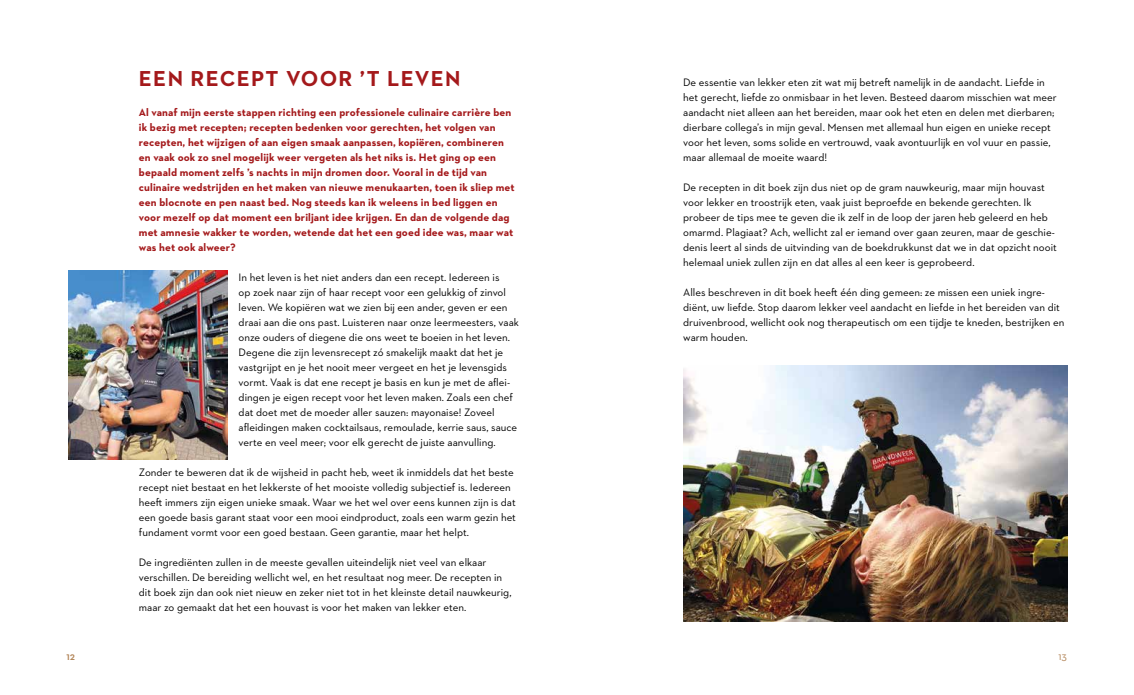
<style>
.page{position:relative;width:1134px;height:695px;background:#fff}
.page>*{position:absolute;margin:0;border:0;box-sizing:border-box;transform-origin:0 0}
.t1{font:700 22px "Neutraface 2 Text";letter-spacing:.06em;color:#a4191b}
.t2{font:11px/15px "Neutraface 2 Text";color:#000}
.t3{font:700 11px/15px "Neutraface 2 Text";letter-spacing:.01em;color:#a4191b}
.t4{font:600 11px "Neutraface 2 Text";color:#b18355}
.t5{font:11px "Neutraface 2 Text";color:#b18355}
</style>
<div class="page">
<img style="left:683px;top:365px;width:384px;height:256px">
<img style="left:68px;top:270px;width:159px;height:189px">
<h1 class="t1" style="left:139px;top:64px;width:323px">EEN RECEPT VOOR ’T LEVEN</h1>
<p class="t3" style="left:139px;top:105px;width:377px">Al vanaf mijn eerste stappen richting een professionele culinaire carrière ben ik bezig met recepten; recepten bedenken voor gerechten, het volgen van recepten, het wijzigen of aan eigen smaak aanpassen, kopiëren, combineren en vaak ook zo snel mogelijk weer vergeten als het niks is. Het ging op een bepaald moment zelfs ’s nachts in mijn dromen door. Vooral in de tijd van culinaire wedstrijden en het maken van nieuwe menukaarten, toen ik sliep met een blocnote en pen naast bed. Nog steeds kan ik weleens in bed liggen en voor mezelf op dat moment een briljant idee krijgen. En dan de volgende dag met amnesie wakker te worden, wetende dat het een goed idee was, maar wat was het ook alweer?</p>
<p class="t2" style="left:239px;top:270px;width:282px">In het leven is het niet anders dan een recept. Iedereen is<br>op zoek naar zijn of haar recept voor een gelukkig of zinvol leven. We kopiëren wat we zien bij een ander, geven er een draai aan die ons past. Luisteren naar onze leermeesters, vaak onze ouders of diegene die ons weet te boeien in het leven.<br>Degene die zijn levensrecept zó smakelijk maakt dat het je vastgrijpt en je het nooit meer vergeet en het je levensgids vormt. Vaak is dat ene recept je basis en kun je met de aflei&shy;dingen je eigen recept voor het leven maken. Zoals een chef dat doet met de moeder aller sauzen: mayonaise! Zoveel afleidingen maken cocktailsaus, remoulade, kerrie saus, sauce verte en veel meer; voor elk gerecht de juiste aanvulling.</p>
<p class="t2" style="left:139px;top:465px;width:379px">Zonder te beweren dat ik de wijsheid in pacht heb, weet ik inmiddels dat het beste recept niet bestaat en het lekkerste of het mooiste volledig subjectief is. Iedereen heeft immers zijn eigen unieke smaak. Waar we het wel over eens kunnen zijn is dat een goede basis garant staat voor een mooi eindproduct, zoals een warm gezin het fundament vormt voor een goed bestaan. Geen garantie, maar het helpt.</p>
<p class="t2" style="left:139px;top:555px;width:374px">De ingrediënten zullen in de meeste gevallen uiteindelijk niet veel van elkaar verschillen. De bereiding wellicht wel, en het resultaat nog meer. De recepten in dit boek zijn dan ook niet nieuw en zeker niet tot in het kleinste detail nauwkeurig, maar zo gemaakt dat het een houvast is voor het maken van lekker eten.</p>
<p class="t2" style="left:683px;top:75px;width:375px">De essentie van lekker eten zit wat mij betreft namelijk in de aandacht. Liefde in het gerecht, liefde zo onmisbaar in het leven. Besteed daarom misschien wat meer aandacht niet alleen aan het bereiden, maar ook het eten en delen met dierbaren; dierbare collega’s in mijn geval. Mensen met allemaal hun eigen en unieke recept voor het leven, soms solide en vertrouwd, vaak avontuurlijk en vol vuur en passie, maar allemaal de moeite waard!</p>
<p class="t2" style="left:683px;top:180px;width:375px">De recepten in dit boek zijn dus niet op de gram nauwkeurig, maar mijn houvast voor lekker en troostrijk eten, vaak juist beproefde en bekende gerechten. Ik probeer de tips mee te geven die ik zelf in de loop der jaren heb geleerd en heb omarmd. Plagiaat? Ach, wellicht zal er iemand over gaan zeuren, maar de geschie&shy;denis leert al sinds de uitvinding van de boekdrukkunst dat we in dat opzicht nooit helemaal uniek zullen zijn en dat alles al een keer is geprobeerd.</p>
<p class="t2" style="left:683px;top:285px;width:383px">Alles beschreven in dit boek heeft één ding gemeen: ze missen een uniek ingre&shy;diënt, uw liefde. Stop daarom lekker veel aandacht en liefde in het bereiden van dit druivenbrood, wellicht ook nog therapeutisch om een tijdje te kneden, bestrijken en warm houden.</p>
<p class="t4" style="left:67px;top:648px;width:10px">12</p>
<p class="t5" style="left:1058px;top:649px;width:10px">13</p>
</div>
